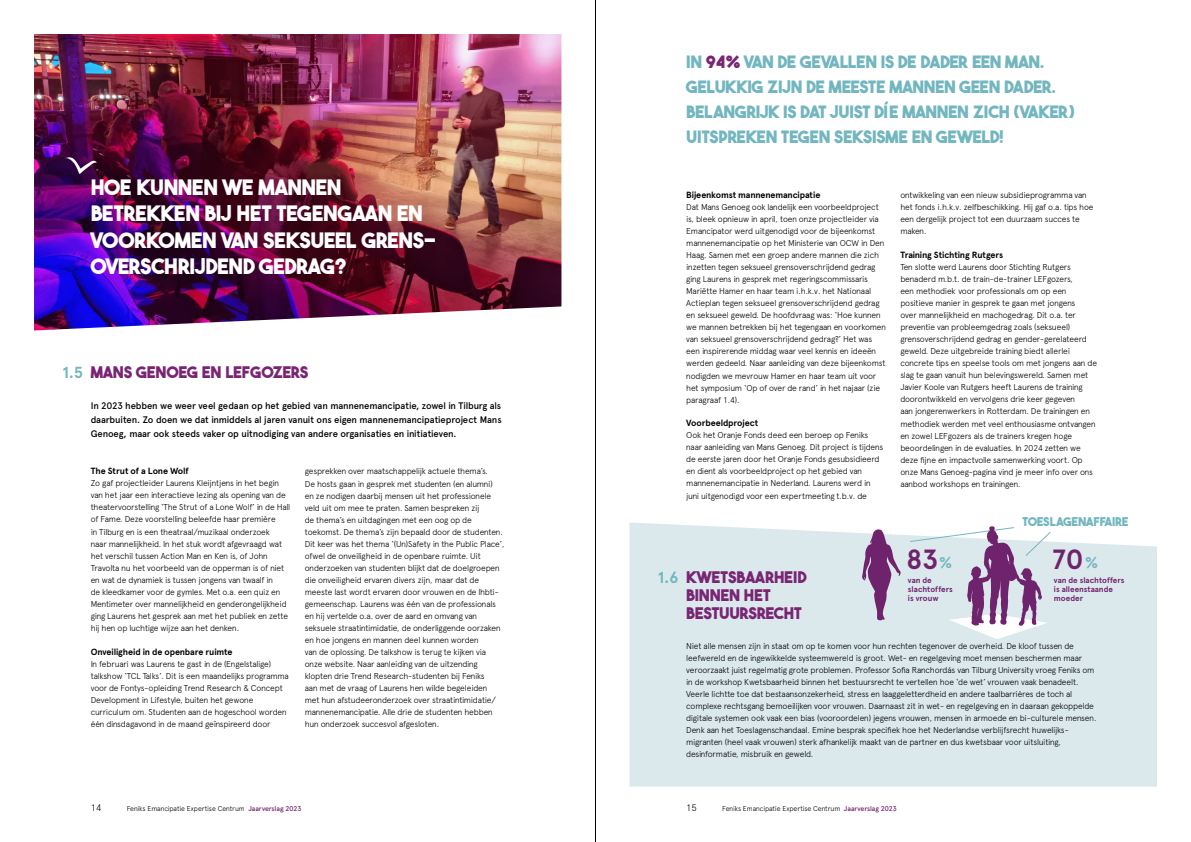
<style>
.page{position:relative;width:1191px;height:842px;background:#fff}
.page>*{position:absolute;margin:0;border:0;box-sizing:border-box;transform-origin:0 0}
.t1{font:700 27.8px "Apercu";color:#70236d}
.t2{font:21.2px/26.6px "THE BOLD FONT, PRO";letter-spacing:-.025em;color:#fff}
.t3{font:17px/25px "THE BOLD FONT, PRO";letter-spacing:-.025em;color:#72b6bf}
.t4{font:16px/18px "THE BOLD FONT, PRO";letter-spacing:-.015em;color:#792573}
.t5{font:12.1px "THE BOLD FONT, PRO";letter-spacing:-.025em;color:#72b6bf}
.t6{font:500 9.5px/14px "Apercu";letter-spacing:-.015em;color:#000;text-align:justify}
.t7{font:300 9.5px "Apercu Pro";color:#000}
.t8{font:700 9px "Apercu";letter-spacing:-.015em;color:#000}
.t9{font:300 8.5px/12px "Apercu Pro";letter-spacing:-.02em;color:#000}
.t10{font:700 8.1px/8.8px "Apercu";letter-spacing:-.005em;color:#70236d}
.t11{font:300 7px "Apercu Pro";letter-spacing:-.015em;color:#000}
.s1{font-family:"Apercu";font-weight:700;color:#72b6bf}
.s2{color:#792573}
.s3{font-size:15.6px;color:#72b5c0}
.s4{font-weight:500;color:#792573}
</style>
<div class="page">
<img style="left:34px;top:34px;width:527px;height:296px">
<div style="left:629px;top:522px;width:528px;height:264px;background:#dbe9ed"></div>
<svg style="left:65px;top:157px;width:32px;height:18px"></svg>
<svg style="left:862px;top:529px;width:38px;height:91px;background:#ab8fb3"></svg>
<svg style="left:910px;top:526px;width:140px;height:113px"></svg>
<hr style="left:595px;top:0;width:1px;height:842px;background:#000">
<h2 class="t2" style="left:91px;top:172px;width:347px">HOE KUNNEN WE MANNEN<br>BETREKKEN BIJ HET TEGENGAAN EN<br>VOORKOMEN VAN SEKSUEEL GRENS-<br>OVERSCHRIJDEND GEDRAG?</h2>
<h3 class="t4" style="left:62px;top:363px;width:247px"><span class="s1">1.5</span> MANS GENOEG EN LEFGOZERS</h3>
<p class="t6" style="left:91px;top:399px;width:412px">In 2023 hebben we weer veel gedaan op het gebied van mannenemancipatie, zowel in Tilburg als daarbuiten. Zo doen we dat inmiddels al jaren vanuit ons eigen mannenemancipatieproject Mans Genoeg, maar ook steeds vaker op uitnodiging van andere organisaties en initiatieven.</p>
<p class="t8" style="left:91px;top:466px;width:100px">The Strut of a Lone Wolf</p>
<p class="t9" style="left:91px;top:477px;width:201px">Zo gaf projectleider Laurens Kleijntjens in het begin van het jaar een interactieve lezing als opening van de theatervoorstelling ‘The Strut of a Lone Wolf’ in de Hall of Fame. Deze voorstelling beleefde haar première<br>in Tilburg en is een theatraal/muzikaal onderzoek<br>naar mannelijkheid. In het stuk wordt afgevraagd wat het verschil tussen Action Man en Ken is, of John Travolta nu het voorbeeld van de opperman is of niet en wat de dynamiek is tussen jongens van twaalf in<br>de kleedkamer voor de gymles. Met o.a. een quiz en Mentimeter over mannelijkheid en genderongelijkheid ging Laurens het gesprek aan met het publiek en zette hij hen op luchtige wijze aan het denken.</p>
<p class="t8" style="left:91px;top:646px;width:143px">Onveiligheid in de openbare ruimte</p>
<p class="t9" style="left:91px;top:657px;width:200px">In februari was Laurens te gast in de (Engelstalige) talkshow ‘TCL Talks’. Dit is een maandelijks programma voor de Fontys-opleiding Trend Research &amp; Concept Development in Lifestyle, buiten het gewone curriculum om. Studenten aan de hogeschool worden één dinsdagavond in de maand geïnspireerd door</p>
<p class="t9" style="left:305px;top:465px;width:201px">gesprekken over maatschappelijk actuele thema’s.<br>De hosts gaan in gesprek met studenten (en alumni)<br>en ze nodigen daarbij mensen uit het professionele veld uit om mee te praten. Samen bespreken zij<br>de thema’s en uitdagingen met een oog op de toekomst. De thema’s zijn bepaald door de studenten.<br>Dit keer was het thema ‘(Un)Safety in the Public Place’, ofwel de onveiligheid in de openbare ruimte. Uit onderzoeken van studenten blijkt dat de doelgroepen die onveiligheid ervaren divers zijn, maar dat de meeste last wordt ervaren door vrouwen en de lhbti&shy;gemeenschap. Laurens was één van de professionals en hij vertelde o.a. over de aard en omvang van seksuele straatintimidatie, de onderliggende oorzaken en hoe jongens en mannen deel kunnen worden<br>van de oplossing. De talkshow is terug te kijken via onze website. Naar aanleiding van de uitzending klopten drie Trend Research-studenten bij Feniks<br>aan met de vraag of Laurens hen wilde begeleiden<br>met hun afstudeeronderzoek over straatintimidatie/ mannenemancipatie. Alle drie de studenten hebben hun onderzoek succesvol afgesloten.</p>
<h3 class="t3" style="left:686px;top:48px;width:390px">IN <span class="s2">94%</span> VAN DE GEVALLEN IS DE DADER EEN MAN.<br>GELUKKIG ZIJN DE MEESTE MANNEN GEEN DADER.<br>BELANGRIJK IS DAT JUIST DÍE MANNEN ZICH (VAKER)<br>UITSPREKEN TEGEN SEKSISME EN GEWELD!</h3>
<p class="t8" style="left:686px;top:190px;width:136px">Bijeenkomst mannenemancipatie</p>
<p class="t9" style="left:686px;top:201px;width:201px">Dat Mans Genoeg ook landelijk een voorbeeldproject is, bleek opnieuw in april, toen onze projectleider via Emancipator werd uitgenodigd voor de bijeenkomst mannenemancipatie op het Ministerie van OCW in Den Haag. Samen met een groep andere mannen die zich inzetten tegen seksueel grensoverschrijdend gedrag ging Laurens in gesprek met regeringscommissaris Mariëtte Hamer en haar team i.h.k.v. het Nationaal Actieplan tegen seksueel grensoverschrijdend gedrag en seksueel geweld. De hoofdvraag was: ‘Hoe kunnen we mannen betrekken bij het tegengaan en voorkomen van seksueel grensoverschrijdend gedrag?’ Het was een inspirerende middag waar veel kennis en ideeën werden gedeeld. Naar aanleiding van deze bijeenkomst nodigden we mevrouw Hamer en haar team uit voor het symposium ‘Op of over de rand’ in het najaar (zie paragraaf 1.4).</p>
<p class="t8" style="left:686px;top:418px;width:74px">Voorbeeldproject</p>
<p class="t9" style="left:686px;top:429px;width:198px">Ook het Oranje Fonds deed een beroep op Feniks naar aanleiding van Mans Genoeg. Dit project is tijdens de eerste jaren door het Oranje Fonds gesubsidieerd en dient als voorbeeldproject op het gebied van mannenemancipatie in Nederland. Laurens werd in juni uitgenodigd voor een expertmeeting t.b.v. de</p>
<h3 class="t4" style="left:686px;top:567px;width:122px;text-indent:-28px"><span class="s1">1.6</span> KWETSBAARHEID<br>BINNEN HET<br>BESTUURSRECHT</h3>
<p class="t9" style="left:900px;top:189px;width:195px">ontwikkeling van een nieuw subsidieprogramma van het fonds i.h.k.v. zelfbeschikking. Hij gaf o.a. tips hoe een dergelijk project tot een duurzaam succes te maken.</p>
<p class="t8" style="left:900px;top:250px;width:104px">Training Stichting Rutgers</p>
<p class="t9" style="left:900px;top:261px;width:198px">Ten slotte werd Laurens door Stichting Rutgers benaderd m.b.t. de train-de-trainer LEFgozers,<br>een methodiek voor professionals om op een positieve manier in gesprek te gaan met jongens<br>over mannelijkheid en machogedrag. Dit o.a. ter preventie van probleemgedrag zoals (seksueel) grensoverschrijdend gedrag en gender-gerelateerd geweld. Deze uitgebreide training biedt allerlei concrete tips en speelse tools om met jongens aan de slag te gaan vanuit hun belevingswereld. Samen met Javier Koole van Rutgers heeft Laurens de training doorontwikkeld en vervolgens drie keer gegeven<br>aan jongerenwerkers in Rotterdam. De trainingen en methodiek werden met veel enthousiasme ontvangen en zowel LEFgozers als de trainers kregen hoge beoordelingen in de evaluaties. In 2024 zetten we deze fijne en impactvolle samenwerking voort. Op onze Mans Genoeg-pagina vind je meer info over ons aanbod workshops en trainingen.</p>
<h1 class="t1" style="left:906px;top:543px;width:47px">83<span class="s3">%</span></h1>
<p class="t10" style="left:908px;top:576px;width:46px">van de slachtoffers is vrouw</p>
<h3 class="t5" style="left:1022px;top:512px;width:108px">TOESLAGENAFFAIRE</h3>
<h1 class="t1" style="left:1052px;top:543px;width:47px">70<span class="s3">%</span></h1>
<p class="t10" style="left:1054px;top:576px;width:72px">van de slachtoffers is alleenstaande moeder</p>
<p class="t9" style="left:686px;top:639px;width:412px">Niet alle mensen zijn in staat om op te komen voor hun rechten tegenover de overheid. De kloof tussen de leefwereld en de ingewikkelde systeemwereld is groot. Wet- en regelgeving moet mensen beschermen maar veroorzaakt juist regelmatig grote problemen. Professor Sofia Ranchordás van Tilburg University vroeg Feniks om in de workshop Kwetsbaarheid binnen het bestuursrecht te vertellen hoe ‘de wet’ vrouwen vaak benadeelt.<br>Veerle lichtte toe dat bestaansonzekerheid, stress en laaggeletterdheid en andere taalbarrières de toch al complexe rechtsgang bemoeilijken voor vrouwen. Daarnaast zit in wet- en regelgeving en in daaraan gekoppelde digitale systemen ook vaak een bias (vooroordelen) jegens vrouwen, mensen in armoede en bi-culturele mensen.<br>Denk aan het Toeslagenschandaal. Emine besprak specifiek hoe het Nederlandse verblijfsrecht huwelijks&shy;migranten (heel vaak vrouwen) sterk afhankelijk maakt van de partner en dus kwetsbaar voor uitsluiting, desinformatie, misbruik en geweld.</p>
<p class="t7" style="left:91px;top:800px;width:12px">14</p>
<p class="t11" style="left:127px;top:803px;width:176px">Feniks Emancipatie Expertise Centrum <span class="s4">Jaarverslag 2023</span></p>
<p class="t7" style="left:686px;top:800px;width:12px">15</p>
<p class="t11" style="left:722px;top:803px;width:176px">Feniks Emancipatie Expertise Centrum <span class="s4">Jaarverslag 2023</span></p>
</div>
